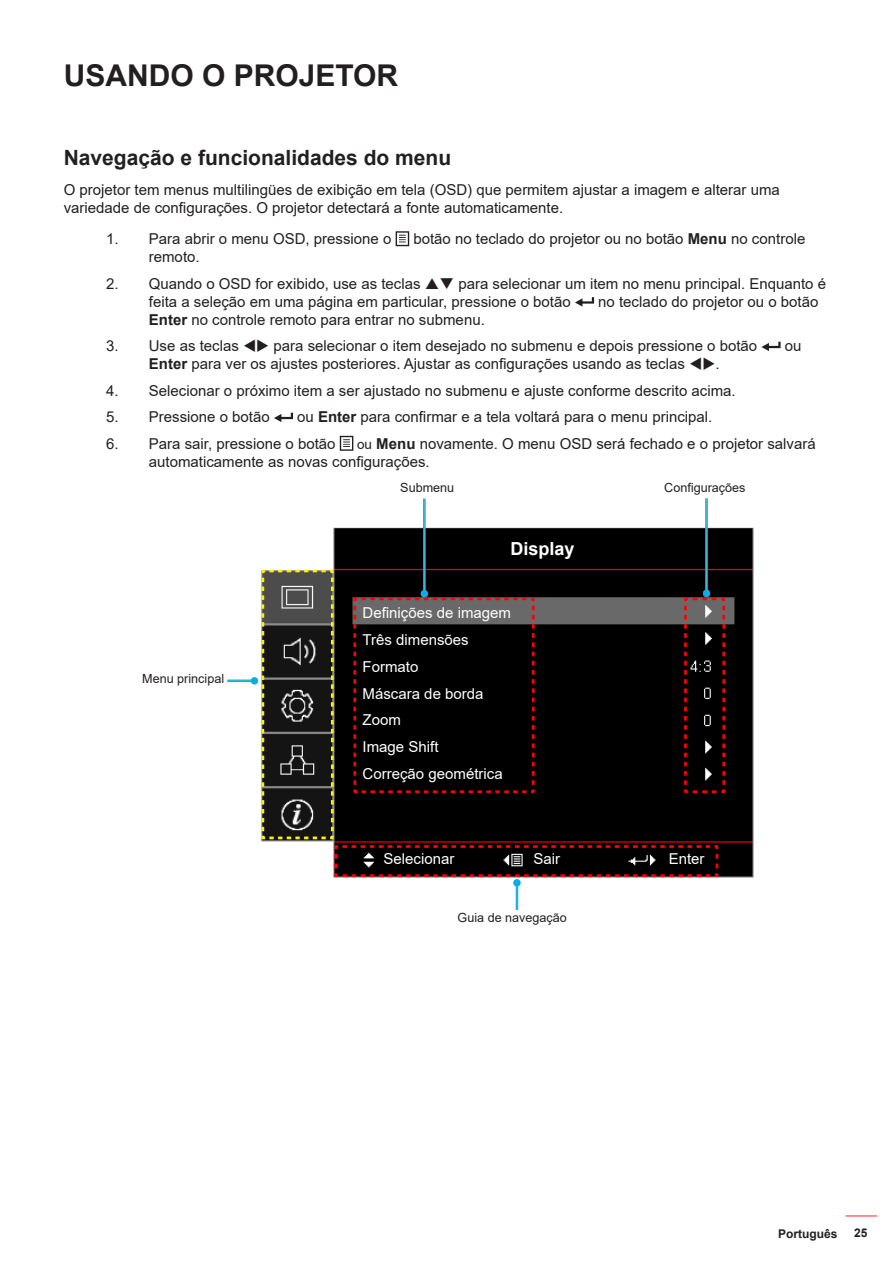
<style>
.page{position:relative;width:893px;height:1263px;background:#fff}
.page>*{position:absolute;margin:0;border:0;box-sizing:border-box;transform-origin:0 0}
.t1{font:700 30px "Arial";color:#231f20}
.Heading_2{font:700 21px "Arial";color:#231f20}
.t2{font:700 18px "Arial";color:#fff}
.Body{font:15px/18px "Arial";color:#231f20}
.t3{font:15px "Arial";color:#fff}
.t4{font:12.6px "Arial";color:#231f20}
.t5{font:700 12px "Arial";color:#231f20}
.s1{font-weight:700}
.s2{font-size:13.5px}
</style>
<div class="page">
<hr style="left:845px;top:1215px;width:32px;height:1px;background:#ff1f20">
<svg style="left:396px;top:231px;width:13px;height:15px"></svg>
<svg style="left:575px;top:297px;width:19px;height:10px"></svg>
<svg style="left:761px;top:342px;width:20px;height:9px"></svg>
<svg style="left:274px;top:413px;width:19px;height:9px"></svg>
<svg style="left:340px;top:436px;width:13px;height:15px"></svg>
<div style="left:333px;top:529px;width:421px;height:349px;background:#000"></div>
<hr style="left:423px;top:499px;width:2px;height:95px;background:#7bbbc2">
<hr style="left:425px;top:499px;width:1px;height:95px;background:#00aeef">
<hr style="left:423px;top:499px;width:1px;height:95px;background:#00aeef">
<svg style="left:227px;top:680px;width:24px;height:2px"></svg>
<div style="left:251px;top:677px;width:7px;height:7px;background:#00aeef;border-radius:50%"></div>
<hr style="left:706px;top:498px;width:1px;height:95px;background:#7bbbc2">
<hr style="left:707px;top:498px;width:1px;height:95px;background:#00aeef">
<hr style="left:705px;top:498px;width:1px;height:95px;background:#00aeef">
<svg style="left:261px;top:568px;width:465px;height:342px;background:#312b2a"></svg>
<div style="left:513px;top:879px;width:8px;height:7px;background:#00aeef;border-radius:50%"></div>
<h1 class="t1" style="left:64px;top:54px;width:336px">USANDO O PROJETOR</h1>
<p class="Heading_2" style="left:64px;top:142px;width:389px">Navegação e funcionalidades do menu</p>
<p class="Body" style="left:64px;top:181px;width:718px">O projetor tem menus multilingües de exibição em tela (OSD) que permitem ajustar a imagem e alterar uma variedade de configurações. O projetor detectará a fonte automaticamente.</p>
<p class="Body" style="left:106px;top:230px;width:287px">1. Para abrir o menu OSD, pressione o</p>
<p class="Body" style="left:413px;top:230px;width:393px">botão no teclado do projetor ou no botão <span class="s1">Menu</span> no controle</p>
<p class="Body" style="left:149px;top:248px;width:52px">remoto.</p>
<p class="Body" style="left:106px;top:274px;width:316px">2. Quando o OSD for exibido, use as teclas</p>
<p class="Body" style="left:149px;top:274px;width:679px;text-indent:291px">❑ para selecionar um item no menu principal. Enquanto é feita a seleção em uma página em particular, pressione o botão</p>
<p class="Body" style="left:598px;top:292px;width:222px">no teclado do projetor ou o botão</p>
<p class="Body" style="left:149px;top:310px;width:337px"><span class="s1">Enter</span> no controle remoto para entrar no submenu.</p>
<p class="Body" style="left:106px;top:337px;width:652px">3. Use as teclas ▼◆ para selecionar o item desejado no submenu e depois pressione o botão</p>
<p class="Body" style="left:785px;top:337px;width:18px">ou</p>
<p class="Body" style="left:149px;top:355px;width:572px"><span class="s1">Enter</span> para ver os ajustes posteriores. Ajustar as configurações usando as teclas ▼◆.</p>
<p class="Body" style="left:106px;top:381px;width:631px">4. Selecionar o próximo item a ser ajustado no submenu e ajuste conforme descrito acima.</p>
<p class="Body" style="left:106px;top:408px;width:165px">5. Pressione o botão</p>
<p class="Body" style="left:297px;top:408px;width:417px">ou <span class="s1">Enter</span> para confirmar e a tela voltará para o menu principal.</p>
<p class="Body" style="left:106px;top:434px;width:231px">6. Para sair, pressione o botão</p>
<p class="Body" style="left:149px;top:434px;width:668px;text-indent:208px"><span class="s2">ou</span> <span class="s1">Menu</span> novamente. O menu OSD será fechado e o projetor salvará automaticamente as novas configurações.</p>
<p class="t4" style="left:400px;top:479px;width:55px">Submenu</p>
<p class="t4" style="left:664px;top:478px;width:83px">Configurações</p>
<p class="t4" style="left:142px;top:670px;width:83px">Menu principal</p>
<p class="t2" style="left:510px;top:536px;width:66px">Display</p>
<p class="t3" style="left:363px;top:603px;width:150px">Definições de imagem</p>
<p class="t3" style="left:363px;top:629px;width:108px">Três dimensões</p>
<p class="t3" style="left:363px;top:657px;width:57px">Formato</p>
<p class="t3" style="left:363px;top:683px;width:122px">Máscara de borda</p>
<p class="t3" style="left:363px;top:709px;width:40px">Zoom</p>
<p class="t3" style="left:363px;top:737px;width:77px">Image Shift</p>
<p class="t3" style="left:363px;top:764px;width:142px">Correção geométrica</p>
<p class="t3" style="left:384px;top:848px;width:72px">Selecionar</p>
<p class="t3" style="left:534px;top:848px;width:28px">Sair</p>
<p class="t3" style="left:669px;top:848px;width:37px">Enter</p>
<p class="t4" style="left:458px;top:908px;width:111px">Guia de navegação</p>
<p class="t5" style="left:778px;top:1226px;width:61px">Português</p>
<p class="t5" style="left:854px;top:1224px;width:15px">25</p>
</div>
